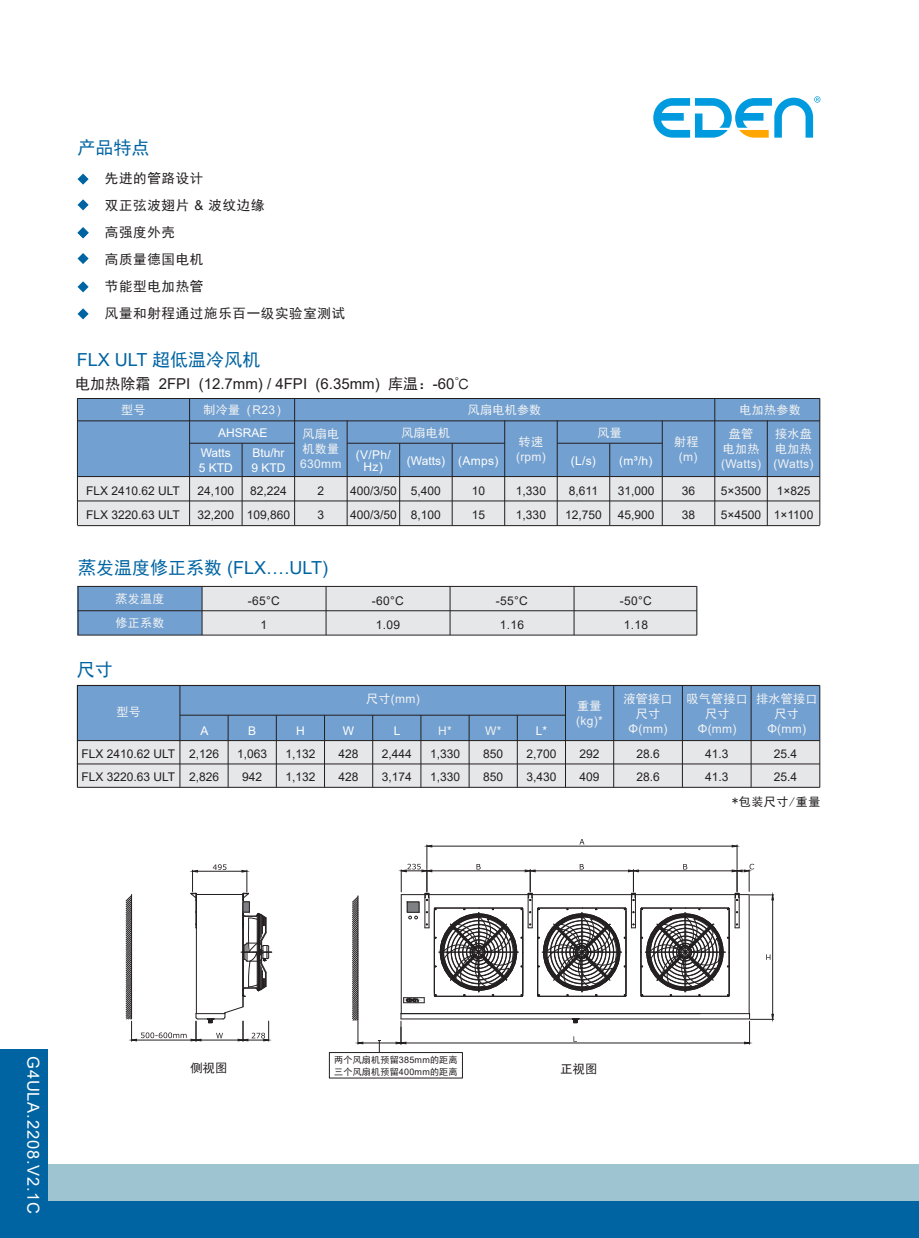
<style>
.page{position:relative;width:919px;height:1238px;background:#fff}
.page>*{position:absolute;margin:0;border:0;box-sizing:border-box;transform-origin:0 0}
.t1{font:18px "Arial";color:#0164a2}
.t2{font:18px "Sim Hei";color:#0164a2}
.t3{font:16.5px "Arial";letter-spacing:.05em;color:#fff}
.t4{font:15px "Arial";color:#231f20}
.t5{font:13.5px/27px "Sim Hei";letter-spacing:.05em;color:#231f20}
.t6{font:12px/24.2px "Arial";color:#231f20}
.t7{font:12px/15px "Sim Hei";letter-spacing:.025em;color:#f2f3f4;text-align:center}
.t8{font:12px/15px "Arial";color:#fff}
.t9{font:12px "Arial";letter-spacing:.025em;color:#f2f3f4}
.t10{font:12px "Sim Hei";letter-spacing:.05em;color:#231f20}
.t11{font:12px "CT Hei Ti SJ";letter-spacing:.025em;color:#231f20}
.t12{font:9px "Sim Hei";letter-spacing:.025em;color:#231f20}
.s1{font-family:"Arial"}
.s2{font-family:"Sim Hei"}
</style>
<div class="page">
<div style="left:77px;top:476px;width:742px;height:49px;background:#e6e7e9"></div>
<div style="left:202px;top:586px;width:495px;height:49px;background:#e6e7e9"></div>
<div style="left:77px;top:398px;width:742px;height:78px;background:#72a0d0"></div>
<div style="left:77px;top:586px;width:125px;height:49px;background:#72a0d0"></div>
<hr style="left:77px;top:398px;width:1px;height:127px;background:#231f20">
<hr style="left:189px;top:398px;width:1px;height:127px;background:#231f20">
<hr style="left:242px;top:443px;width:1px;height:82px;background:#231f20">
<hr style="left:294px;top:398px;width:1px;height:127px;background:#231f20">
<hr style="left:347px;top:420px;width:1px;height:105px;background:#231f20">
<hr style="left:399px;top:443px;width:1px;height:82px;background:#231f20">
<hr style="left:452px;top:443px;width:1px;height:82px;background:#231f20">
<hr style="left:504px;top:420px;width:1px;height:105px;background:#231f20">
<hr style="left:557px;top:420px;width:1px;height:105px;background:#231f20">
<hr style="left:609px;top:443px;width:1px;height:82px;background:#231f20">
<hr style="left:662px;top:420px;width:1px;height:105px;background:#231f20">
<hr style="left:714px;top:398px;width:1px;height:127px;background:#231f20">
<hr style="left:766px;top:420px;width:1px;height:105px;background:#231f20">
<hr style="left:819px;top:398px;width:1px;height:127px;background:#231f20">
<hr style="left:77px;top:398px;width:742px;height:1px;background:#231f20">
<hr style="left:77px;top:420px;width:742px;height:1px;background:#231f20">
<hr style="left:189px;top:443px;width:105px;height:1px;background:#231f20">
<hr style="left:347px;top:443px;width:157px;height:1px;background:#231f20">
<hr style="left:557px;top:443px;width:105px;height:1px;background:#231f20">
<hr style="left:77px;top:476px;width:742px;height:1px;background:#231f20">
<hr style="left:77px;top:500px;width:742px;height:1px;background:#231f20">
<hr style="left:77px;top:525px;width:742px;height:1px;background:#231f20">
<hr style="left:202px;top:586px;width:1px;height:49px;background:#231f20">
<hr style="left:78px;top:586px;width:1px;height:49px;background:#231f20">
<hr style="left:326px;top:586px;width:1px;height:49px;background:#231f20">
<hr style="left:449px;top:586px;width:1px;height:49px;background:#231f20">
<hr style="left:573px;top:586px;width:1px;height:49px;background:#231f20">
<hr style="left:696px;top:586px;width:1px;height:49px;background:#231f20">
<hr style="left:77px;top:586px;width:619px;height:1px;background:#231f20">
<hr style="left:77px;top:610px;width:619px;height:1px;background:#231f20">
<hr style="left:77px;top:634px;width:619px;height:1px;background:#231f20">
<svg style="left:77px;top:173px;width:12px;height:12px"></svg>
<svg style="left:77px;top:199px;width:12px;height:11px"></svg>
<svg style="left:77px;top:253px;width:12px;height:11px"></svg>
<svg style="left:77px;top:227px;width:12px;height:11px"></svg>
<svg style="left:77px;top:281px;width:12px;height:11px"></svg>
<svg style="left:77px;top:308px;width:12px;height:11px"></svg>
<div style="left:0;top:1200px;width:918px;height:37px;background:#0164a2"></div>
<div style="left:0;top:1164px;width:918px;height:36px;background:#9fc4d1"></div>
<svg style="left:76px;top:684px;width:744px;height:104px;background:#9fb7d0"></svg>
<hr style="left:401px;top:1018px;width:171px;height:1px;background:#231f20">
<hr style="left:401px;top:1013px;width:348px;height:1px;background:#231f20">
<hr style="left:401px;top:894px;width:1px;height:119px;background:#231f20">
<hr style="left:748px;top:894px;width:1px;height:119px;background:#231f20">
<svg style="left:125px;top:864px;width:147px;height:177px"></svg>
<div style="left:329px;top:1052px;width:133px;height:26px;border:1px solid #231f20"></div>
<hr style="left:363px;top:1042px;width:33px;height:1px;background:#231f20">
<svg style="left:352px;top:895px;width:11px;height:149px"></svg>
<svg style="left:378px;top:1040px;width:2px;height:12px"></svg>
<hr style="left:406px;top:1042px;width:338px;height:1px;background:#231f20">
<svg style="left:395px;top:1013px;width:11px;height:31px"></svg>
<hr style="left:772px;top:899px;width:1px;height:115px;background:#231f20">
<svg style="left:571px;top:1012px;width:202px;height:32px"></svg>
<svg style="left:399px;top:839px;width:374px;height:164px"></svg>
<div style="left:0;top:1049px;width:47px;height:188px;background:#0164a2"></div>
<svg style="left:653px;top:96px;width:167px;height:42px"></svg>
<h1 class="t2" style="left:77px;top:138px;width:73px">产品特点</h1>
<p class="t5" style="left:105px;top:164px;width:242px">先进的管路设计<br>双正弦波翅片 <span class="s1">&amp;</span> 波纹边缘<br>高强度外壳<br>高质量德国电机<br>节能型电加热管<br>风量和射程通过施乐百一级实验室测试</p>
<h1 class="t1" style="left:77px;top:347px;width:185px">FLX ULT <span class="s2">超低温冷风机</span></h1>
<p class="t4" style="left:75px;top:373px;width:395px"><span class="s2">电加热除霜</span> 2FPI (12.7mm) / 4FPI (6.35mm) <span class="s2">库温：</span> -60<span class="s2">℃</span></p>
<p class="t7" style="left:121px;top:402px;width:26px">型号</p>
<p class="t6" style="left:86px;top:478px;width:95px">FLX 2410.62 ULT<br>FLX 3220.63 ULT</p>
<p class="t9" style="left:203px;top:402px;width:79px"><span class="s2">制冷量</span> ( R23)</p>
<p class="t7" style="left:468px;top:402px;width:75px">风扇电机参数</p>
<p class="t7" style="left:739px;top:402px;width:63px">电加热参数</p>
<p class="t8" style="left:218px;top:425px;width:51px">AHSRAE</p>
<p class="t8" style="left:199px;top:445px;width:36px">Watts<br>5 KTD</p>
<p class="t8" style="left:251px;top:445px;width:36px">Btu/hr<br>9 KTD</p>
<p class="t7" style="left:401px;top:425px;width:50px">风扇电机</p>
<p class="t7" style="left:597px;top:425px;width:26px">风量</p>
<p class="t7" style="left:302px;top:426px;width:38px;text-align:left">风扇电机数量</p>
<p class="t9" style="left:300px;top:456px;width:43px">630mm</p>
<p class="t8" style="left:356px;top:449px;width:36px;line-height:12px;text-align:center">(V/Ph/<br>Hz)</p>
<p class="t8" style="left:407px;top:453px;width:93px">(Watts) (Amps)</p>
<p class="t7" style="left:519px;top:434px;width:26px">转速</p>
<p class="t9" style="left:516px;top:449px;width:31px">(rpm)</p>
<p class="t8" style="left:570px;top:453px;width:27px">(L/s)</p>
<p class="t8" style="left:619px;top:453px;width:35px">(m³/h)</p>
<p class="t7" style="left:674px;top:434px;width:26px">射程</p>
<p class="t9" style="left:678px;top:449px;width:20px">(m)</p>
<p class="t7" style="left:722px;top:426px;width:38px">盘管电加热</p>
<p class="t9" style="left:721px;top:455px;width:42px">(Watts)</p>
<p class="t7" style="left:775px;top:426px;width:38px;text-align:left">接水盘电加热</p>
<p class="t9" style="left:773px;top:455px;width:42px">(Watts)</p>
<p class="t6" style="left:197px;top:478px;width:38px">24,100<br>32,200</p>
<p class="t6" style="left:247px;top:478px;width:45px">82,224<br>109,860</p>
<p class="t6" style="left:317px;top:478px;width:8px">2<br>3</p>
<p class="t6" style="left:350px;top:478px;width:48px">400/3/50<br>400/3/50</p>
<p class="t6" style="left:411px;top:478px;width:32px">5,400<br>8,100</p>
<p class="t6" style="left:472px;top:478px;width:15px">10<br>15</p>
<p class="t6" style="left:516px;top:478px;width:32px">1,330<br>1,330</p>
<p class="t6" style="left:565px;top:478px;width:38px;text-align:center">8,611<br>12,750</p>
<p class="t6" style="left:617px;top:478px;width:38px">31,000<br>45,900</p>
<p class="t6" style="left:681px;top:478px;width:15px">36<br>38</p>
<p class="t6" style="left:720px;top:478px;width:42px">5×3500<br>5×4500</p>
<p class="t6" style="left:773px;top:478px;width:41px">1×825<br>1×1100</p>
<h1 class="t1" style="left:78px;top:555px;width:251px"><span class="s2">蒸发温度修正系数</span> (FLX….ULT)</h1>
<p class="t7" style="left:115px;top:587px;width:50px;line-height:24px;text-align:left">蒸发温度修正系数</p>
<p class="t6" style="left:248px;top:588px;width:34px;text-align:center">-65°C<br>1</p>
<p class="t6" style="left:372px;top:588px;width:34px;text-align:center">-60°C<br>1.09</p>
<p class="t6" style="left:496px;top:588px;width:34px;text-align:center">-55°C<br>1.16</p>
<p class="t6" style="left:620px;top:588px;width:34px;text-align:center">-50°C<br>1.18</p>
<h1 class="t2" style="left:77px;top:660px;width:37px">尺寸</h1>
<p class="t7" style="left:116px;top:704px;width:26px">型号</p>
<p class="t6" style="left:81px;top:742px;width:95px;line-height:23.1px">FLX 2410.62 ULT<br>FLX 3220.63 ULT</p>
<p class="t8" style="left:200px;top:723px;width:10px">A</p>
<p class="t6" style="left:189px;top:742px;width:32px;line-height:23.1px">2,126<br>2,826</p>
<p class="t8" style="left:248px;top:723px;width:10px">B</p>
<p class="t6" style="left:237px;top:742px;width:32px;line-height:23.1px;text-align:center">1,063<br>942</p>
<p class="t8" style="left:296px;top:723px;width:10px">H</p>
<p class="t6" style="left:285px;top:742px;width:32px;line-height:23.1px">1,132<br>1,132</p>
<p class="t8" style="left:343px;top:723px;width:13px">W</p>
<p class="t6" style="left:338px;top:742px;width:22px;line-height:23.1px">428<br>428</p>
<p class="t9" style="left:366px;top:691px;width:55px"><span class="s2">尺寸</span>(mm)</p>
<p class="t8" style="left:393px;top:723px;width:8px">L</p>
<p class="t6" style="left:382px;top:742px;width:32px;line-height:23.1px">2,444<br>3,174</p>
<p class="t9" style="left:438px;top:722px;width:15px">H*</p>
<p class="t6" style="left:430px;top:742px;width:32px;line-height:23.1px">1,330<br>1,330</p>
<p class="t9" style="left:485px;top:722px;width:18px">W*</p>
<p class="t6" style="left:483px;top:742px;width:22px;line-height:23.1px">850<br>850</p>
<p class="t7" style="left:623px;top:690px;width:50px">液管接口尺寸</p>
<p class="t9" style="left:628px;top:720px;width:40px">Φ(mm)</p>
<p class="t7" style="left:686px;top:690px;width:63px">吸气管接口尺寸</p>
<p class="t9" style="left:697px;top:720px;width:40px">Φ(mm)</p>
<p class="t7" style="left:756px;top:690px;width:63px">排水管接口尺寸</p>
<p class="t9" style="left:767px;top:720px;width:40px">Φ(mm)</p>
<p class="t7" style="left:577px;top:698px;width:26px">重量</p>
<p class="t9" style="left:576px;top:712px;width:28px">(kg)*</p>
<p class="t8" style="left:535px;top:723px;width:13px">L*</p>
<p class="t6" style="left:526px;top:742px;width:32px;line-height:23.1px">2,700<br>3,430</p>
<p class="t6" style="left:579px;top:742px;width:22px;line-height:23.1px">292<br>409</p>
<p class="t6" style="left:636px;top:742px;width:25px;line-height:23.1px">28.6<br>28.6</p>
<p class="t6" style="left:705px;top:742px;width:25px;line-height:23.1px">41.3<br>41.3</p>
<p class="t6" style="left:773px;top:742px;width:25px;line-height:23.1px">25.4<br>25.4</p>
<p class="t10" style="left:732px;top:795px;width:90px">*包装尺寸/重量</p>
<h2 class="t3" style="left:45px;top:1055px;width:160px;rotate:90deg">G4ULA.2208.V2.1C</h2>
<p class="t12" style="left:334px;top:1055px;width:125px">两个风扇机预留<span class="s1">385mm</span>的距离</p>
<p class="t11" style="left:190px;top:1061px;width:38px">侧视图</p>
<p class="t12" style="left:334px;top:1066px;width:125px">三个风扇机预留<span class="s1">400mm</span>的距离</p>
<p class="t11" style="left:560px;top:1062px;width:38px">正视图</p>
</div>
